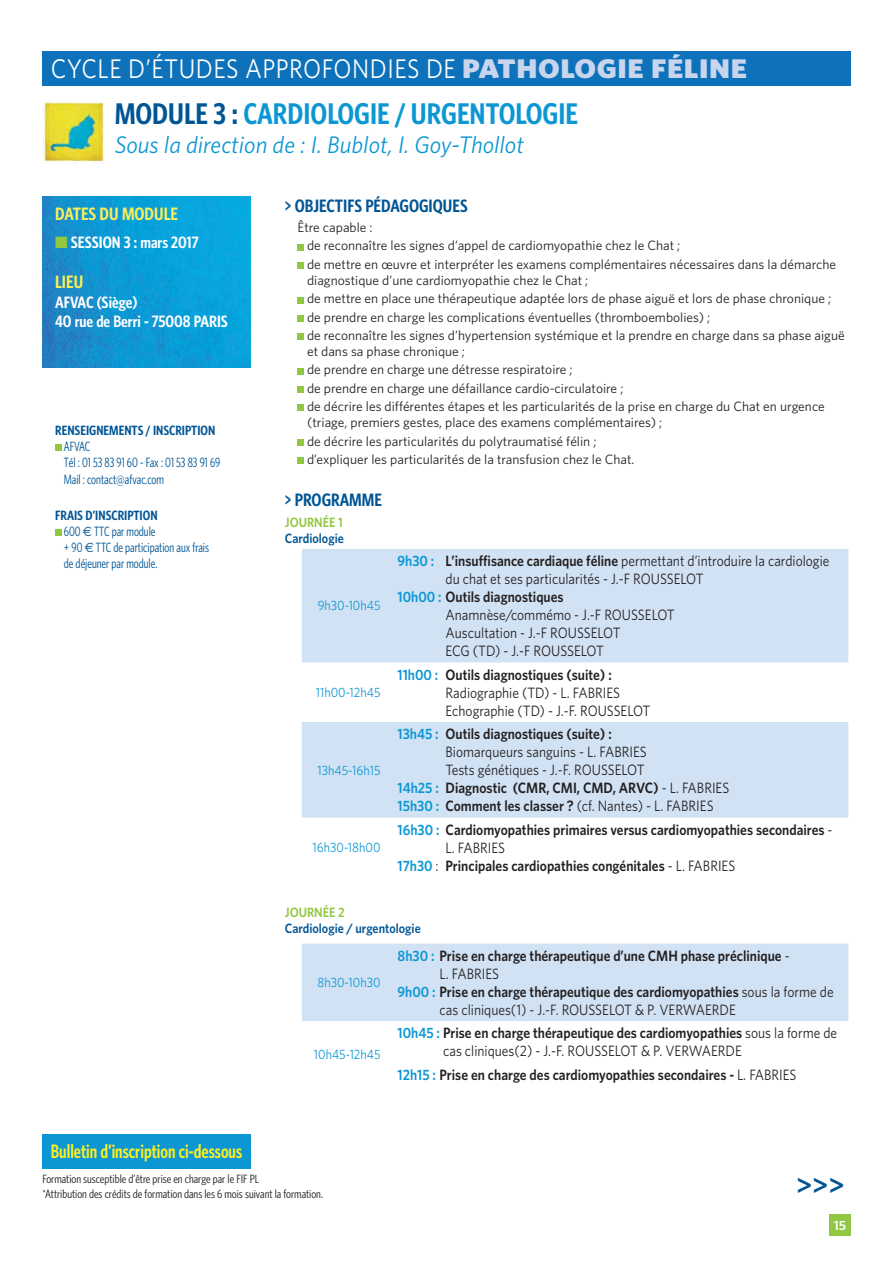
<style>
.page{position:relative;width:893px;height:1263px;background:#fff}
.page>*{position:absolute;margin:0;border:0;box-sizing:border-box;transform-origin:0 0}
.t1{font:600 30px "Whitney Condensed";color:#0c97d4}
.t2{font:600 28.5px "Whitney";color:#005595}
.t3{font:27px "Whitney";letter-spacing:.02em;color:#fff;scale:.9 1}
.t4{font:italic 24px "Whitney";color:#0c97d4}
.t5{font:600 19.5px "Whitney Condensed";color:#fcee21;scale:.9 1}
.t6{font:600 18px "Whitney Condensed";color:#005595}
.t7{font:600 18px "Whitney Condensed";color:#fcef58}
.t8{font:600 16.5px/19.8px "Whitney Condensed";color:#fff}
.t9{font:15px/18px "Whitney";color:#231f20;scale:.9 1}
.t10{font:600 15px "Whitney";color:#231f20;scale:.9 1}
.t11{font:13.5px/18.3px "Whitney";color:#231f20}
.t12{font:13.5px/16.2px "Whitney Condensed";color:#005595;scale:.9 1}
.t13{font:13.5px "Whitney";color:#0c97d4;scale:.9 1}
.t14{font:600 13.5px "Whitney";color:#005595;scale:.9 1}
.t15{font:600 13.5px "Whitney Condensed";color:#005595}
.t16{font:600 13.5px "Whitney";color:#90c841;scale:.9 1}
.t17{font:600 13.5px "Whitney";color:#fff}
.t18{font:12px/14.4px "Whitney Condensed";color:#231f20}
.s1{font-weight:900;color:#c8d5ed}
.s2{color:#005595}
.s3{font-weight:600}
.s4{font-family:"Euro Sans"}
.s5{font-weight:600;color:#0c97d4}
.s6{color:#0c97d4}
.s7{font-weight:400}
</style>
<div class="page">
<div style="left:829px;top:1215px;width:21px;height:21px;background:#90c841"></div>
<img style="left:42px;top:197px;width:209px;height:171px">
<svg style="left:302px;top:549px;width:546px;height:269px;fill:#d1e2f4"></svg>
<div style="left:302px;top:944px;width:546px;height:77px;background:#d1e2f4"></div>
<div style="left:297px;top:244px;width:7px;height:6px;background:#90c841"></div>
<div style="left:297px;top:262px;width:7px;height:7px;background:#90c841"></div>
<div style="left:297px;top:297px;width:7px;height:6px;background:#90c841"></div>
<div style="left:297px;top:315px;width:7px;height:7px;background:#90c841"></div>
<div style="left:297px;top:334px;width:7px;height:6px;background:#90c841"></div>
<div style="left:297px;top:368px;width:7px;height:6px;background:#90c841"></div>
<div style="left:297px;top:386px;width:7px;height:7px;background:#90c841"></div>
<div style="left:297px;top:405px;width:7px;height:6px;background:#90c841"></div>
<div style="left:297px;top:439px;width:7px;height:7px;background:#90c841"></div>
<div style="left:297px;top:458px;width:7px;height:6px;background:#90c841"></div>
<div style="left:55px;top:445px;width:7px;height:6px;background:#90c841"></div>
<div style="left:55px;top:529px;width:7px;height:7px;background:#90c841"></div>
<div style="left:42px;top:51px;width:808px;height:34px;background:#0d72ba"></div>
<img style="left:42px;top:102px;width:62px;height:62px">
<div style="left:42px;top:1134px;width:209px;height:34px;background:#0c97d4"></div>
<svg style="left:56px;top:237px;width:11px;height:11px"></svg>
<h3 class="t3" style="left:51px;top:58px;width:775px">CYCLE D’ÉTUDES APPROFONDIES DE <span class="s1">PATHOLOGIE FÉLINE</span></h3>
<h1 class="t1" style="left:115px;top:102px;width:465px"><span class="s2">MODULE 3 :</span> CARDIOLOGIE / URGENTOLOGIE</h1>
<h3 class="t4" style="left:115px;top:130px;width:411px">Sous la direction de : I. Bublot, I. Goy-Thollot</h3>
<h3 class="t7" style="left:55px;top:207px;width:124px">DATES DU MODULE</h3>
<p class="t8" style="left:71px;top:234px;width:129px">SESSION 3 : mars 2017</p>
<h3 class="t7" style="left:55px;top:275px;width:30px">LIEU</h3>
<p class="t8" style="left:55px;top:293px;width:174px">AFVAC (Siège)<br>40 rue de Berri - 75008 PARIS</p>
<p class="t15" style="left:55px;top:425px;width:162px">RENSEIGNEMENTS / INSCRIPTION</p>
<p class="t12" style="left:64px;top:439px;width:175px">AFVAC<br>Tél : 01 53 83 91 60 - Fax : 01 53 83 91 69<br>Mail : contact@afvac.com</p>
<p class="t12" style="left:64px;top:508px;width:163px;text-indent:-9px"><span class="s3">FRAIS D’INSCRIPTION<br></span>600 <span class="s4">€</span> TTC par module<br>+ 90 <span class="s4">€</span> TTC de participation aux frais de déjeuner par module.</p>
<h3 class="t6" style="left:285px;top:199px;width:184px">&gt; OBJECTIFS PÉDAGOGIQUES</h3>
<p class="t11" style="left:307px;top:219px;width:530px;text-indent:-9px">Être capable :<br>de reconnaître les signes d’appel de cardiomyopathie chez le Chat ;<br>de mettre en œuvre et interpréter les examens complémentaires nécessaires dans la démarche</p>
<p class="t11" style="left:307px;top:272px;width:539px">diagnostique d’une cardiomyopathie chez le Chat ;<br>de mettre en place une thérapeutique adaptée lors de phase aiguë et lors de phase chronique ; de prendre en charge les complications éventuelles (thromboembolies) ;<br>de reconnaître les signes d’hypertension systémique et la prendre en charge dans sa phase aiguë</p>
<p class="t11" style="left:307px;top:343px;width:519px">et dans sa phase chronique ;<br>de prendre en charge une détresse respiratoire ;<br>de prendre en charge une défaillance cardio-circulatoire ;<br>de décrire les différentes étapes et les particularités de la prise en charge du Chat en urgence</p>
<p class="t11" style="left:307px;top:415px;width:357px">(triage, premiers gestes, place des examens complémentaires) ; de décrire les particularités du polytraumatisé félin ;<br>d’expliquer les particularités de la transfusion chez le Chat.</p>
<h3 class="t6" style="left:285px;top:493px;width:99px">&gt; PROGRAMME</h3>
<p class="t16" style="left:285px;top:517px;width:66px">JOURNÉE 1</p>
<p class="t14" style="left:285px;top:533px;width:67px">Cardiologie</p>
<p class="t13" style="left:318px;top:601px;width:71px">9h30-10h45</p>
<p class="t13" style="left:316px;top:687px;width:73px">11h00-12h45</p>
<p class="t13" style="left:317px;top:765px;width:71px">13h45-16h15</p>
<p class="t13" style="left:312px;top:843px;width:77px">16h30-18h00</p>
<p class="t9" style="left:397px;top:553px;width:481px"><span class="s5">9h30 :</span> <span class="s3">L’insuffisance cardiaque féline</span> permettant d’introduire la cardiologie</p>
<p class="t9" style="left:445px;top:571px;width:288px">du chat et ses particularités - J.-F ROUSSELOT</p>
<p class="t10" style="left:397px;top:591px;width:186px"><span class="s6">10h00 :</span> Outils diagnostiques</p>
<p class="t9" style="left:445px;top:607px;width:256px">Anamnèse/commémo - J.-F ROUSSELOT</p>
<p class="t9" style="left:445px;top:625px;width:196px">Auscultation - J.-F ROUSSELOT</p>
<p class="t9" style="left:445px;top:643px;width:177px">ECG (TD) - J.-F ROUSSELOT</p>
<p class="t9" style="left:445px;top:667px;width:229px;text-indent:-48px"><span class="s5">11h00 :</span> <span class="s3">Outils diagnostiques (suite) :<br></span>Radiographie (TD) - L. FABRIES<br>Echographie (TD) - J.-F. ROUSSELOT</p>
<p class="t10" style="left:397px;top:728px;width:239px"><span class="s6">13h45 :</span> Outils diagnostiques (suite) :</p>
<p class="t9" style="left:445px;top:744px;width:225px">Biomarqueurs sanguins - L. FABRIES</p>
<p class="t9" style="left:445px;top:762px;width:223px">Tests génétiques - J.-F. ROUSSELOT</p>
<p class="t10" style="left:397px;top:782px;width:370px"><span class="s6">14h25 :</span> Diagnostic (CMR, CMI, CMD, ARVC) <span class="s7">- L. FABRIES</span></p>
<p class="t9" style="left:397px;top:798px;width:352px"><span class="s5">15h30 :</span> <span class="s3">Comment les classer ?</span> (cf. Nantes) - L. FABRIES</p>
<p class="t10" style="left:397px;top:824px;width:485px"><span class="s6">16h30 :</span> Cardiomyopathies primaires versus cardiomyopathies secondaires <span class="s7">-</span></p>
<p class="t9" style="left:445px;top:840px;width:68px">L. FABRIES</p>
<p class="t10" style="left:397px;top:860px;width:377px"><span class="s6">17h30</span> <span class="s7">:</span> Principales cardiopathies congénitales <span class="s7">- L. FABRIES</span></p>
<p class="t16" style="left:285px;top:907px;width:68px">JOURNÉE 2</p>
<p class="t14" style="left:285px;top:924px;width:152px">Cardiologie / urgentologie</p>
<p class="t13" style="left:317px;top:978px;width:71px">8h30-10h30</p>
<p class="t13" style="left:314px;top:1049px;width:75px">10h45-12h45</p>
<p class="t10" style="left:397px;top:950px;width:437px"><span class="s6">8h30 :</span> Prise en charge thérapeutique d’une CMH phase préclinique <span class="s7">-</span></p>
<p class="t9" style="left:439px;top:966px;width:68px">L. FABRIES</p>
<p class="t10" style="left:397px;top:986px;width:486px"><span class="s6">9h00 :</span> Prise en charge thérapeutique des cardiomyopathies <span class="s7">sous la forme de</span></p>
<p class="t9" style="left:439px;top:1002px;width:331px">cas cliniques(1) - J.-F. ROUSSELOT &amp; P. VERWAERDE</p>
<p class="t9" style="left:443px;top:1025px;width:439px;text-indent:-46px"><span class="s5">10h45 :</span> <span class="s3">Prise en charge thérapeutique des cardiomyopathies</span> sous la forme de cas cliniques(2) - J.-F. ROUSSELOT &amp; P. VERWAERDE</p>
<p class="t10" style="left:397px;top:1069px;width:445px"><span class="s6">12h15 :</span> Prise en charge des cardiomyopathies secondaires - <span class="s7">L. FABRIES</span></p>
<h3 class="t5" style="left:51px;top:1144px;width:214px">Bulletin d’inscription ci-dessous</h3>
<p class="t18" style="left:42px;top:1173px;width:282px">Formation susceptible d’être prise en charge par le FIF PL<br>*Attribution des crédits de formation dans les 6 mois suivant la formation.</p>
<h2 class="t2" style="left:796px;top:1175px;width:50px">&gt;&gt;&gt;</h2>
<p class="t17" style="left:833px;top:1220px;width:14px">15</p>
</div>
